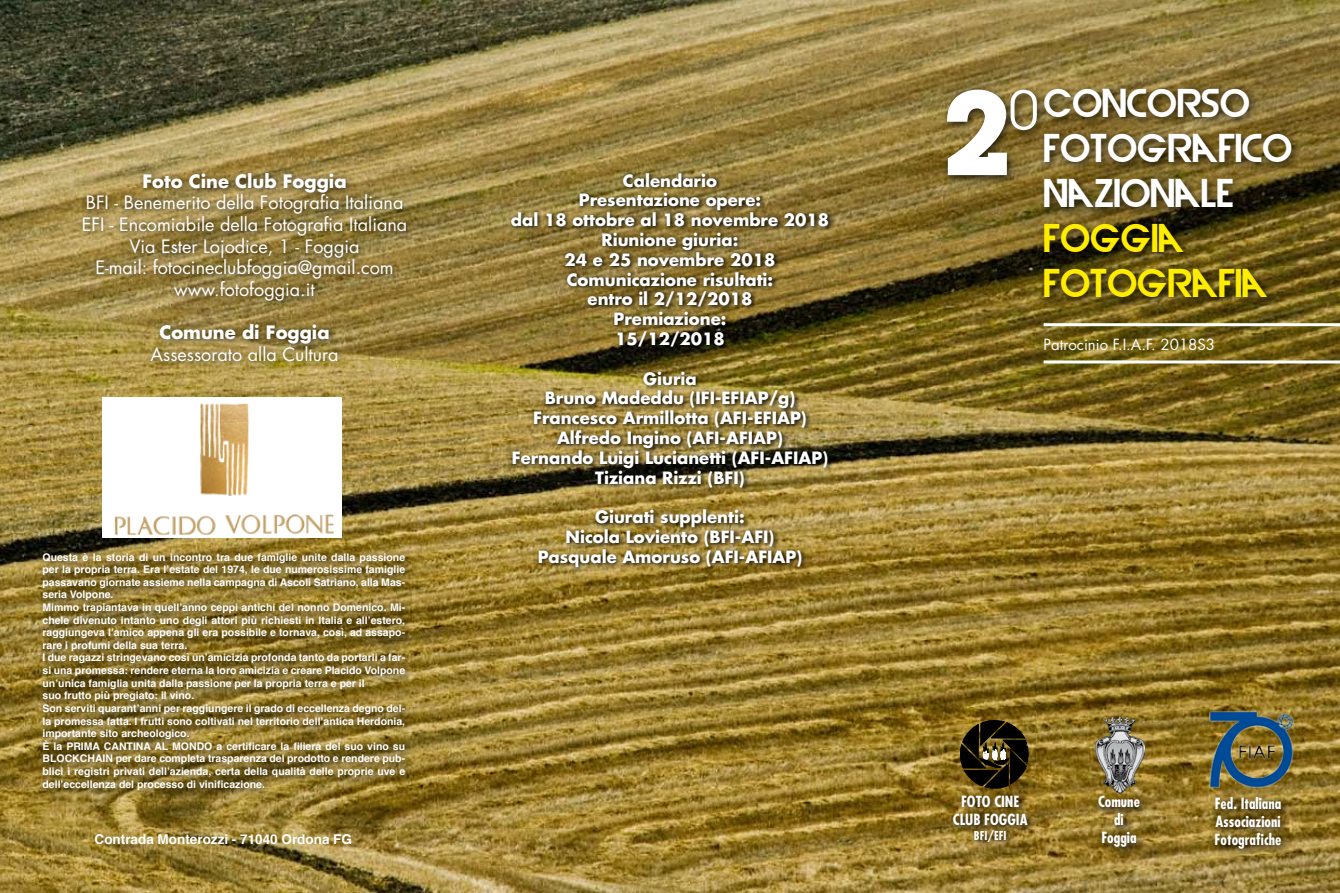
<style>
.page{position:relative;width:1340px;height:893px;background:#fff}
.page>*{position:absolute;margin:0;border:0;box-sizing:border-box;transform-origin:0 0}
.t1{font:700 114px "Devil Breeze";color:#fff}
.t2{font:37.5px/45px "Devil Breeze Demi";color:#fff}
.t3{font:37.5px/45px "Devil Breeze Demi";color:#ffed00}
.t4{font:18px/21.6px "Futura";color:#fff;text-align:center}
.t5{font:700 18px "Futura";color:#fff}
.t6{font:700 16.5px/19.8px "Futura";color:#fff;text-align:center}
.t7{font:700 condensed 15px/18px "Futura";color:#fff;text-align:center}
.t8{font:15px "Futura";color:#fff}
.t9{font:700 13.5px "Helvetica";color:#fff}
.t10{font:700 condensed 12px "Futura";color:#fff}
.t11{font:700 10.5px/12.6px "Helvetica";color:#fff}
</style>
<div class="page">
<img style="left:0;top:0;width:1339px;height:893px">
<svg style="left:947px;top:790px;width:119px;height:103px;background:#8e732c"></svg>
<svg style="left:1209px;top:791px;width:115px;height:102px;background:#89712f"></svg>
<svg style="left:1092px;top:790px;width:104px;height:103px;background:#927832"></svg>
<div style="left:1038px;top:84px;width:301px;height:268px;background:#000;opacity:.75"></div>
<div style="left:941px;top:84px;width:177px;height:149px;background:#000;opacity:.75"></div>
<hr style="left:1043px;top:323px;width:296px;height:3px;background:#fff">
<hr style="left:1043px;top:360px;width:296px;height:3px;background:#fff">
<svg style="left:508px;top:169px;width:378px;height:422px;background:#7c682e"></svg>
<div style="left:76px;top:166px;width:426px;height:296px;background:#000;opacity:.75"></div>
<img style="left:103px;top:398px;width:239px;height:140px">
<img style="left:1095px;top:716px;width:49px;height:77px">
<svg style="left:960px;top:720px;width:68px;height:68px;background:#392f14"></svg>
<img style="left:1195px;top:697px;width:113px;height:92px">
<div style="left:37px;top:548px;width:411px;height:285px;background:#000;opacity:.75"></div>
<h3 class="t5" style="left:142px;top:168px;width:205px">Foto Cine Club Foggia</h3>
<h3 class="t4" style="left:82px;top:192px;width:327px">BFI - Benemerito della Fotografia Italiana EFI - Encomiabile della Fotografia Italiana Via Ester Lojodice, 1 - Foggia<br>E-mail: fotocineclubfoggia@gmail.com www.fotofoggia.it</h3>
<h3 class="t5" style="left:159px;top:320px;width:172px">Comune di Foggia</h3>
<h3 class="t4" style="left:151px;top:343px;width:189px">Assessorato alla Cultura</h3>
<p class="t11" style="left:43px;top:551px;width:364px">Questa è la storia di un incontro tra due famiglie unite dalla passione per la propria terra. Era l’estate del 1974, le due numerosissime famiglie passavano giornate assieme nella campagna di Ascoli Satriano, alla Mas&shy;seria Volpone.<br>Mimmo trapiantava in quell’anno ceppi antichi del nonno Domenico. Mi&shy;chele divenuto intanto uno degli attori più richiesti in Italia e all’estero, raggiungeva l’amico appena gli era possibile e tornava, così, ad assapo&shy;rare i profumi della sua terra.<br>I due ragazzi stringevano così un’amicizia profonda tanto da portarli a far&shy;si una promessa: rendere eterna la loro amicizia e creare Placido Volpone un’unica famiglia unita dalla passione per la propria terra e per il<br>suo frutto più pregiato: il vino.<br>Son serviti quarant’anni per raggiungere il grado di eccellenza degno del&shy;la promessa fatta. I frutti sono coltivati nel territorio dell’antica Herdonia, importante sito archeologico.<br>È la PRIMA CANTINA AL MONDO a certificare la filiera del suo vino su BLOCKCHAIN per dare completa trasparenza del prodotto e rendere pub&shy;blici i registri privati dell’azienda, certa della qualità delle proprie uve e dell’eccellenza del processo di vinificazione.</p>
<p class="t9" style="left:95px;top:829px;width:259px">Contrada Monterozzi - 71040 Ordona FG</p>
<h3 class="t6" style="left:511px;top:170px;width:320px">Calendario<br>Presentazione opere:<br>dal 18 ottobre al 18 novembre 2018<br>Riunione giuria:<br>24 e 25 novembre 2018<br>Comunicazione risultati:<br>entro il 2/12/2018<br>Premiazione:<br>15/12/2018</h3>
<h3 class="t6" style="left:512px;top:368px;width:318px">Giuria<br>Bruno Madeddu (IFI-EFIAP/g)<br>Francesco Armillotta (AFI-EFIAP)<br>Alfredo Ingino (AFI-AFIAP)<br>Fernando Luigi Lucianetti (AFI-AFIAP)<br>Tiziana Rizzi (BFI)</h3>
<h3 class="t6" style="left:537px;top:507px;width:266px">Giurati supplenti:<br>Nicola Loviento (BFI-AFI)<br>Pasquale Amoruso (AFI-AFIAP)</h3>
<h2 class="t2" style="left:1043px;top:84px;width:250px">CONCORSO<br>FOTOGRAFICO<br>NAZIONALE</h2>
<h2 class="t3" style="left:1043px;top:219px;width:226px">FOGGIA<br>FOTOGRAFIA</h2>
<h1 class="t1" style="left:944px;top:78px;width:95px">2<sup>0</sup></h1>
<h3 class="t8" style="left:1043px;top:334px;width:173px">Patrocinio F.I.A.F. 2018S3</h3>
<h3 class="t7" style="left:952px;top:792px;width:76px">FOTO CINE<br>CLUB FOGGIA</h3>
<p class="t10" style="left:973px;top:827px;width:34px">BFI/EFI</p>
<h3 class="t7" style="left:1098px;top:793px;width:43px">Comune di<br>Foggia</h3>
<h3 class="t7" style="left:1214px;top:794px;width:68px;text-align:justify">Fed. Italiana Associazioni Fotografiche</h3>
</div>
